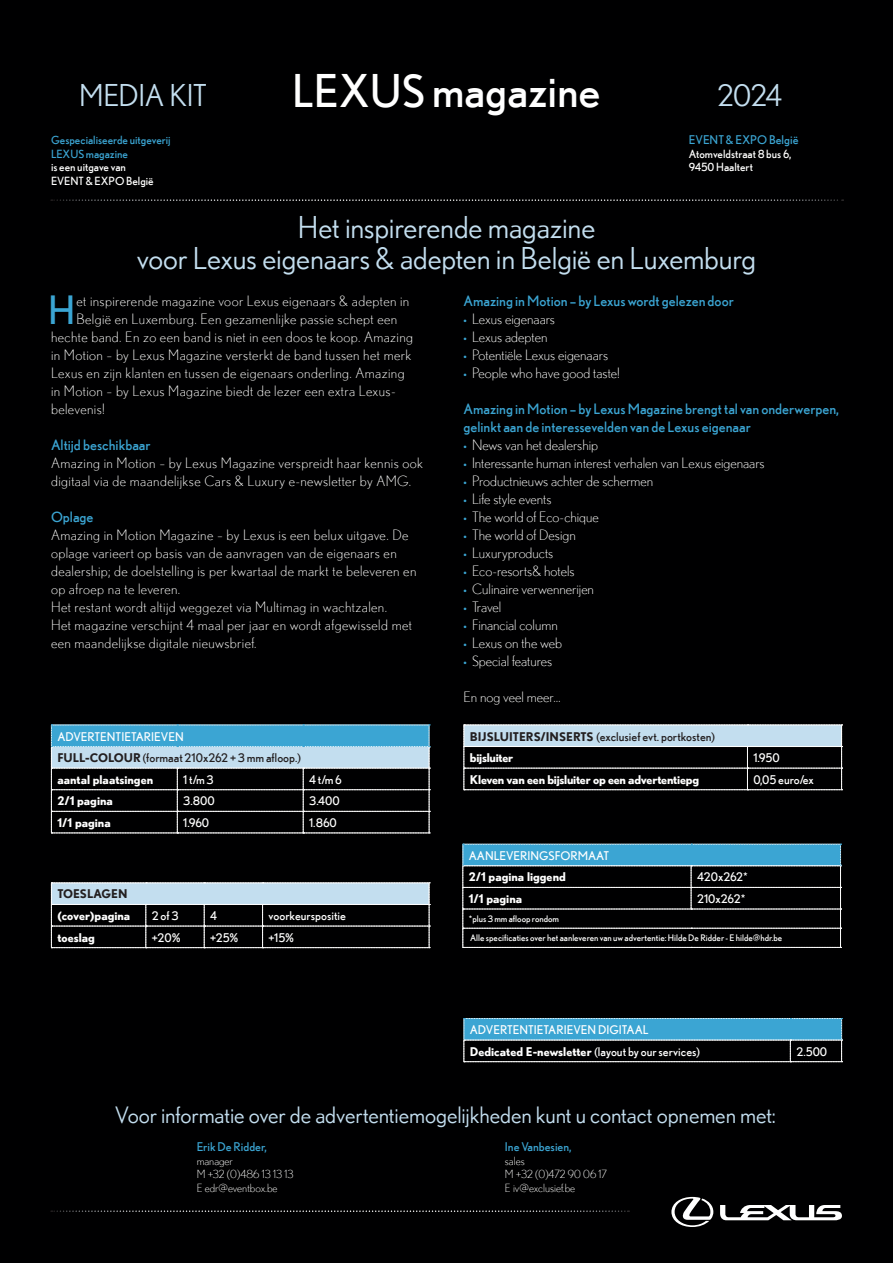
<style>
.page{position:relative;width:893px;height:1263px;background:#000001}
.page>*{position:absolute;margin:0;border:0;box-sizing:border-box;transform-origin:0 0}
.t1{font:45px "Nobel";color:#fff}
.t2{font:38.85px "Nobel";color:#3ba5d3}
.t3{font:30px/31.5px "Nobel";letter-spacing:-.005em;color:#c3deef;text-align:center}
.t4{font:22.5px "Nobel";letter-spacing:-.005em;color:#c3deef}
.t5{font:300 14.25px/18px "Nobel";letter-spacing:.03em;color:#fff}
.t6{font:300 14.25px "Nobel";color:#fff}
.t7{font:14.25px/18px "Nobel";color:#3ba5d3}
.t8{font:12px/21.6px "Nobel";color:#fff}
.t9{font:12px/21.6px "Nobel";color:#231f20}
.t10{font:700 12px "Nobel";color:#fff}
.t11{font:12px "Nobel";color:#3ba5d3}
.t12{font:700 12px "Nobel";letter-spacing:-.02em;color:#fff}
.t13{font:700 12px "Nobel";color:#231f20}
.t14{font:300 11.25px/13.5px "Nobel";color:#fff}
.t15{font:11.25px/13.5px "Nobel";color:#fff}
.t16{font:11.25px/13.5px "Nobel";color:#3ba5d3}
.t17{font:9px/19.2px "Nobel";color:#fff}
.s1{color:#fff}
.s2{font-weight:700}
.s3{font-weight:700;color:#fff}
.s4{font-family:"Myriad Pro";font-weight:400;font-size:12px;color:#3ba5d3}
</style>
<div class="page">
<svg style="left:51px;top:1210px;width:578px;height:2px"></svg>
<svg style="left:51px;top:199px;width:792px;height:2px"></svg>
<svg style="left:720px;top:1205px;width:122px;height:15px"></svg>
<svg style="left:671px;top:1197px;width:42px;height:30px"></svg>
<svg style="left:51px;top:724px;width:379px;height:109px"></svg>
<svg style="left:462px;top:844px;width:379px;height:104px"></svg>
<svg style="left:463px;top:1018px;width:380px;height:44px"></svg>
<svg style="left:51px;top:882px;width:379px;height:66px"></svg>
<svg style="left:463px;top:724px;width:380px;height:66px"></svg>
<h1 class="t1" style="left:292px;top:65px;width:310px">LEXUS magazine</h1>
<h3 class="t3" style="left:79px;top:79px;width:130px">MEDIA KIT</h3>
<h3 class="t3" style="left:717px;top:79px;width:66px">2024</h3>
<p class="t16" style="left:51px;top:133px;width:121px">Gespecialiseerde uitgeverij<br>LEXUS magazine</p>
<p class="t15" style="left:51px;top:160px;width:104px">is een uitgave van<br>EVENT &amp; EXPO België</p>
<p class="t11" style="left:689px;top:133px;width:111px">EVENT &amp; EXPO België</p>
<p class="t15" style="left:689px;top:147px;width:104px">Atomveldstraat 8 bus 6,<br>9450 Haaltert</p>
<h3 class="t3" style="left:137px;top:211px;width:621px">Het inspirerende magazine<br>voor Lexus eigenaars &amp; adepten in België en Luxemburg</h3>
<h2 class="t2" style="left:48px;top:288px;width:29px">H</h2>
<p class="t5" style="left:76px;top:292px;width:334px">et inspirerende magazine voor Lexus eigenaars &amp; adepten in</p>
<p class="t5" style="left:76px;top:310px;width:322px">België en Luxemburg. Een gezamenlijke passie schept een</p>
<p class="t5" style="left:51px;top:328px;width:364px">hechte band. En zo een band is niet in een doos te koop. Amazing</p>
<p class="t5" style="left:51px;top:346px;width:362px">in Motion – by Lexus Magazine versterkt de band tussen het merk</p>
<p class="t5" style="left:51px;top:364px;width:355px">Lexus en zijn klanten en tussen de eigenaars onderling. Amazing</p>
<p class="t5" style="left:51px;top:382px;width:346px">in Motion – by Lexus Magazine biedt de lezer een extra Lexus-</p>
<p class="t5" style="left:51px;top:400px;width:55px">belevenis!</p>
<p class="t7" style="left:51px;top:436px;width:101px">Altijd beschikbaar</p>
<p class="t5" style="left:51px;top:454px;width:373px">Amazing in Motion – by Lexus Magazine verspreidt haar kennis ook digitaal via de maandelijkse Cars &amp; Luxury e-newsletter by AMG.</p>
<p class="t7" style="left:51px;top:508px;width:44px">Oplage</p>
<p class="t5" style="left:51px;top:526px;width:367px">Amazing in Motion Magazine – by Lexus is een belux uitgave. De oplage varieert op basis van de aanvragen van de eigenaars en dealership; de doelstelling is per kwartaal de markt te beleveren en op afroep na te leveren.<br>Het restant wordt altijd weggezet via Multimag in wachtzalen.<br>Het magazine verschijnt 4 maal per jaar en wordt afgewisseld met een maandelijkse digitale nieuwsbrief.</p>
<p class="t9" style="left:57px;top:725px;width:245px"><span class="s1">ADVERTENTIETARIEVEN<br></span><span class="s2">FULL-COLOUR</span> (formaat 210x262 + 3 mm afloop.) <span class="s3">aantal plaatsingen</span></p>
<p class="t8" style="left:183px;top:768px;width:32px">1 t/m 3</p>
<p class="t8" style="left:309px;top:768px;width:34px">4 t/m 6</p>
<p class="t10" style="left:57px;top:794px;width:57px">2/1 pagina</p>
<p class="t8" style="left:183px;top:790px;width:33px">3.800</p>
<p class="t8" style="left:309px;top:790px;width:32px">3.400</p>
<p class="t10" style="left:57px;top:815px;width:55px">1/1 pagina</p>
<p class="t8" style="left:183px;top:812px;width:27px">1.960</p>
<p class="t8" style="left:309px;top:812px;width:29px">1.860</p>
<p class="t13" style="left:57px;top:887px;width:72px">TOESLAGEN</p>
<p class="t10" style="left:57px;top:908px;width:74px">(cover)pagina</p>
<p class="t8" style="left:152px;top:905px;width:28px">2 of 3</p>
<p class="t8" style="left:210px;top:905px;width:8px">4</p>
<p class="t8" style="left:269px;top:905px;width:79px">voorkeurspositie</p>
<p class="t10" style="left:57px;top:930px;width:39px">toeslag</p>
<p class="t8" style="left:152px;top:926px;width:30px">+20%</p>
<p class="t8" style="left:210px;top:926px;width:30px">+25%</p>
<p class="t8" style="left:269px;top:926px;width:27px">+15%</p>
<p class="t7" style="left:463px;top:292px;width:272px">Amazing in Motion – by Lexus wordt gelezen door</p>
<p class="t6" style="left:463px;top:311px;width:93px"><span class="s4">•</span> Lexus eigenaars</p>
<p class="t6" style="left:463px;top:329px;width:85px"><span class="s4">•</span> Lexus adepten</p>
<p class="t6" style="left:463px;top:347px;width:146px"><span class="s4">•</span> Potentiële Lexus eigenaars</p>
<p class="t6" style="left:463px;top:365px;width:158px"><span class="s4">•</span> People who have good taste!</p>
<p class="t7" style="left:463px;top:400px;width:377px">Amazing in Motion – by Lexus Magazine brengt tal van onderwerpen, gelinkt aan de interessevelden van de Lexus eigenaar</p>
<p class="t6" style="left:463px;top:437px;width:136px"><span class="s4">•</span> News van het dealership</p>
<p class="t6" style="left:463px;top:455px;width:303px"><span class="s4">•</span> Interessante human interest verhalen van Lexus eigenaars</p>
<p class="t6" style="left:463px;top:473px;width:191px"><span class="s4">•</span> Productnieuws achter de schermen</p>
<p class="t6" style="left:463px;top:491px;width:90px"><span class="s4">•</span> Life style events</p>
<p class="t6" style="left:463px;top:509px;width:137px"><span class="s4">•</span> The world of Eco-chique</p>
<p class="t6" style="left:463px;top:527px;width:114px"><span class="s4">•</span> The world of Design</p>
<p class="t6" style="left:463px;top:545px;width:91px"><span class="s4">•</span> Luxuryproducts</p>
<p class="t6" style="left:463px;top:563px;width:113px"><span class="s4">•</span> Eco-resorts&amp; hotels</p>
<p class="t6" style="left:463px;top:581px;width:132px"><span class="s4">•</span> Culinaire verwennerijen</p>
<p class="t5" style="left:463px;top:598px;width:39px"><span class="s4">•</span> Travel</p>
<p class="t6" style="left:463px;top:617px;width:96px"><span class="s4">•</span> Financial column</p>
<p class="t6" style="left:463px;top:635px;width:100px"><span class="s4">•</span> Lexus on the web</p>
<p class="t6" style="left:463px;top:653px;width:90px"><span class="s4">•</span> Special features</p>
<p class="t6" style="left:463px;top:689px;width:99px">En nog veel meer…</p>
<p class="t9" style="left:470px;top:725px;width:247px"><span class="s2">BIJSLUITERS/INSERTS</span> (exclusief evt. portkosten) <span class="s3">bijsluiter</span></p>
<p class="t8" style="left:753px;top:747px;width:28px">1.950</p>
<p class="t12" style="left:470px;top:772px;width:231px">Kleven van een bijsluiter op een advertentiepg</p>
<p class="t8" style="left:753px;top:768px;width:62px">0,05 euro/ex</p>
<p class="t8" style="left:469px;top:844px;width:142px">AANLEVERINGSFORMAAT</p>
<p class="t10" style="left:469px;top:870px;width:99px">2/1 pagina liggend</p>
<p class="t8" style="left:697px;top:866px;width:52px">420x262*</p>
<p class="t10" style="left:469px;top:891px;width:55px">1/1 pagina</p>
<p class="t8" style="left:697px;top:888px;width:50px">210x262*</p>
<p class="t17" style="left:469px;top:909px;width:315px">*plus 3 mm afloop rondom<br>Alle specificaties over het aanleveren van uw advertentie: Hilde De Ridder - E hilde@hdr.be</p>
<p class="t8" style="left:470px;top:1019px;width:232px">ADVERTENTIETARIEVEN DIGITAAL<br><span class="s2">Dedicated E-newsletter</span> (layout by our services)</p>
<p class="t8" style="left:796px;top:1040px;width:32px">2.500</p>
<h3 class="t4" style="left:115px;top:1102px;width:662px">Voor informatie over de advertentiemogelijkheden kunt u contact opnemen met:</h3>
<p class="t11" style="left:197px;top:1140px;width:72px">Erik De Ridder,</p>
<p class="t14" style="left:197px;top:1154px;width:98px">manager<br>M +32 (0)486 13 13 13<br>E edr@eventbox.be</p>
<p class="t11" style="left:505px;top:1140px;width:68px">Ine Vanbesien,</p>
<p class="t14" style="left:505px;top:1154px;width:104px">sales<br>M +32 (0)472 90 06 17<br>E iv@exclusief.be</p>
</div>
